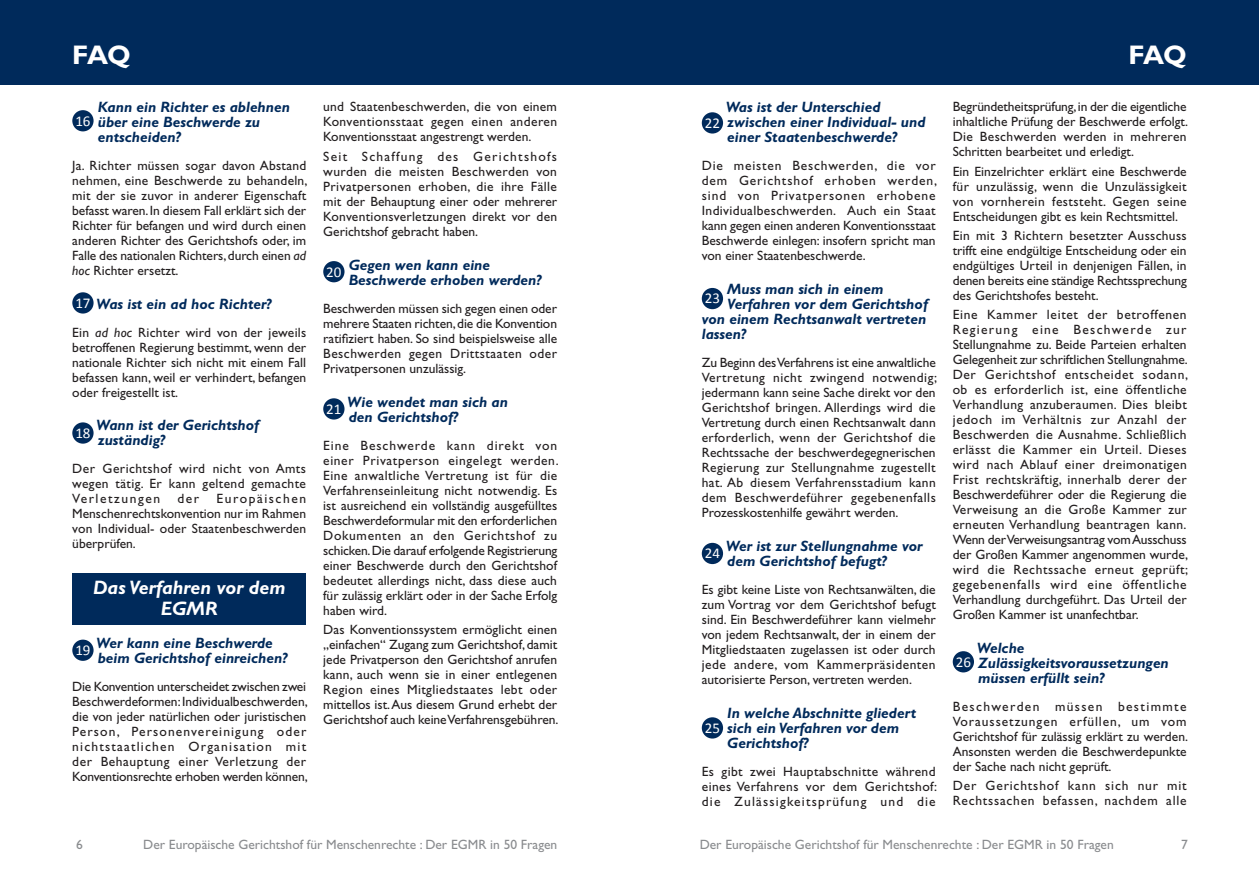
<style>
.page{position:relative;width:1259px;height:893px;background:#fff}
.page>*{position:absolute;margin:0;border:0;box-sizing:border-box;transform-origin:0 0}
.t1{font:700 27px "Gill Sans Std";letter-spacing:-.05em;color:#fff}
.t2{font:italic 700 19.5px/21px "Gill Sans Std";color:#fff;text-align:center}
.FAQ_-_Question{font:italic 700 15px/15px "Gill Sans Std";color:#002a5b}
.t3{font:15px "Calibri";color:#fff}
.FAQ_-_Texte{font:13.5px/15px "Gill Sans Std";color:#231f20;text-align:justify}
.t4{font:13.5px "Gill Sans Std";color:#8a8c8f}
.FAQ_-_Texte-2{font:13.5px/15px "Gill Sans Std";letter-spacing:.055em;color:#231f20}
.s1{font-style:italic}
</style>
<div class="page">
<div style="left:0;top:0;width:1259px;height:85px;background:#002a5b"></div>
<div style="left:72px;top:110px;width:22px;height:21px;background:#002a5b;border-radius:50%"></div>
<div style="left:72px;top:292px;width:22px;height:22px;background:#002a5b;border-radius:50%"></div>
<div style="left:72px;top:422px;width:22px;height:22px;background:#002a5b;border-radius:50%"></div>
<div style="left:72px;top:574px;width:234px;height:51px;background:#002a5b"></div>
<div style="left:72px;top:640px;width:22px;height:21px;background:#002a5b;border-radius:50%"></div>
<div style="left:323px;top:261px;width:21px;height:21px;background:#002a5b;border-radius:50%"></div>
<div style="left:323px;top:398px;width:21px;height:22px;background:#002a5b;border-radius:50%"></div>
<div style="left:702px;top:112px;width:21px;height:22px;background:#002a5b;border-radius:50%"></div>
<div style="left:702px;top:288px;width:21px;height:21px;background:#002a5b;border-radius:50%"></div>
<div style="left:702px;top:543px;width:21px;height:21px;background:#002a5b;border-radius:50%"></div>
<div style="left:702px;top:717px;width:21px;height:21px;background:#002a5b;border-radius:50%"></div>
<div style="left:952px;top:651px;width:22px;height:21px;background:#002a5b;border-radius:50%"></div>
<h1 class="t1" style="left:72px;top:39px;width:60px">FAQ</h1>
<h1 class="t1" style="left:1128px;top:39px;width:60px">FAQ</h1>
<p class="FAQ_-_Question" style="left:98px;top:100px;width:194px">Kann ein Richter es ablehnen über eine Beschwerde zu entscheiden?</p>
<p class="FAQ_-_Texte" style="left:72px;top:158px;width:237px">Ja. Richter müssen sogar davon Abstand nehmen, eine Beschwerde zu behandeln, mit der sie zuvor in anderer Eigenschaft befasst waren. In diesem Fall erklärt sich der Richter für befangen und wird durch einen anderen Richter des Gerichtshofs oder, im Falle des nationalen Richters, durch einen <span class="s1">ad hoc</span> Richter ersetzt.</p>
<p class="t3" style="left:75px;top:293px;width:17px">17</p>
<p class="FAQ_-_Question" style="left:96px;top:297px;width:177px">Was ist ein ad hoc Richter?</p>
<p class="FAQ_-_Texte" style="left:72px;top:325px;width:235px">Ein <span class="s1">ad hoc</span> Richter wird von der jeweils betroffenen Regierung bestimmt, wenn der nationale Richter sich nicht mit einem Fall befassen kann, weil er verhindert, befangen oder freigestellt ist.</p>
<p class="t3" style="left:75px;top:423px;width:17px">18</p>
<p class="FAQ_-_Question" style="left:96px;top:417px;width:164px">Wann ist der Gerichtshof zuständig?</p>
<p class="FAQ_-_Texte" style="left:72px;top:461px;width:235px">Der Gerichtshof wird nicht von Amts wegen tätig. Er kann geltend gemachte Verletzungen</p>
<p class="t3" style="left:75px;top:111px;width:17px">16</p>
<p class="FAQ_-_Texte" style="left:72px;top:491px;width:235px;text-indent:144px">Europäischen Menschenrechtskonvention nur im Rahmen von Individual- oder Staatenbeschwerden überprüfen.</p>
<p class="t2" style="left:93px;top:576px;width:194px">Das Verfahren vor dem<br>EGMR</p>
<p class="t3" style="left:75px;top:641px;width:17px">19</p>
<p class="FAQ_-_Question" style="left:96px;top:636px;width:192px">Wer kann eine Beschwerde beim Gerichtshof einreichen?</p>
<p class="FAQ_-_Texte" style="left:72px;top:679px;width:237px;text-align:left">Die Konvention unterscheidet zwischen zwei Beschwerdeformen: Individualbeschwerden, die von jeder natürlichen oder juristischen Person, Personenvereinigung oder nichtstaatlichen Organisation mit der Behauptung einer Verletzung der Konventionsrechte erhoben werden können,</p>
<p class="FAQ_-_Texte" style="left:177px;top:491px;width:23px">der</p>
<p class="FAQ_-_Texte" style="left:323px;top:99px;width:235px">und Staatenbeschwerden, die von einem Konventionsstaat gegen einen anderen Konventionsstaat angestrengt werden.</p>
<p class="FAQ_-_Texte" style="left:323px;top:149px;width:235px">Seit Schaffung des Gerichtshofs wurden die meisten Beschwerden von Privatpersonen erhoben, die ihre Fälle mit der Behauptung einer oder mehrerer Konventionsverletzungen direkt vor den Gerichtshof gebracht haben.</p>
<p class="t3" style="left:326px;top:262px;width:17px">20</p>
<p class="FAQ_-_Question" style="left:349px;top:257px;width:194px">Gegen wen kann eine<br>Beschwerde erhoben werden?</p>
<p class="FAQ_-_Texte" style="left:323px;top:301px;width:235px">Beschwerden müssen sich gegen einen oder mehrere Staaten richten, die die Konvention ratifiziert haben. So sind beispielsweise alle Beschwerden gegen Drittstaaten oder Privatpersonen unzulässig.</p>
<p class="t3" style="left:326px;top:399px;width:17px">21</p>
<p class="FAQ_-_Question" style="left:347px;top:394px;width:162px">Wie wendet man sich an den Gerichtshof?</p>
<p class="FAQ_-_Texte" style="left:323px;top:438px;width:237px;text-align:left">Eine Beschwerde kann direkt von einer Privatperson eingelegt werden.<br>Eine anwaltliche Vertretung ist für die Verfahrenseinleitung nicht notwendig. Es ist ausreichend ein vollständig ausgefülltes Beschwerdeformular mit den erforderlichen Dokumenten an den Gerichtshof zu schicken. Die darauf erfolgende Registrierung einer Beschwerde durch den Gerichtshof bedeutet allerdings nicht, dass diese auch für zulässig erklärt oder in der Sache Erfolg haben wird.</p>
<p class="FAQ_-_Texte" style="left:323px;top:622px;width:237px">Das Konventionssystem ermöglicht einen „einfachen“ Zugang zum Gerichtshof, damit jede Privatperson den Gerichtshof anrufen kann, auch wenn sie in einer entlegenen Region eines Mitgliedstaates lebt oder mittellos ist. Aus diesem Grund erhebt der Gerichtshof auch keine Verfahrensgebühren.</p>
<p class="FAQ_-_Question" style="left:726px;top:100px;width:201px">Was ist der Unterschied zwischen einer Individual- und einer Staatenbeschwerde?</p>
<p class="FAQ_-_Texte" style="left:702px;top:158px;width:237px">Die meisten Beschwerden, die vor dem Gerichtshof erhoben werden, sind von Privatpersonen erhobene Individualbeschwerden. Auch ein Staat kann gegen einen anderen Konventionsstaat Beschwerde einlegen: insofern spricht man von einer Staatenbeschwerde.</p>
<p class="t3" style="left:705px;top:289px;width:17px">23</p>
<p class="t3" style="left:705px;top:113px;width:17px">22</p>
<p class="FAQ_-_Question" style="left:727px;top:282px;width:158px">Muss man sich in einem</p>
<p class="FAQ_-_Question" style="left:727px;top:297px;width:202px">Verfahren vor dem Gerichtshof</p>
<p class="FAQ_-_Question" style="left:702px;top:312px;width:226px">von einem Rechtsanwalt vertreten</p>
<p class="FAQ_-_Question" style="left:702px;top:327px;width:46px">lassen?</p>
<p class="FAQ_-_Texte" style="left:702px;top:355px;width:237px">Zu Beginn des Verfahrens ist eine anwaltliche Vertretung nicht zwingend notwendig; jedermann kann seine Sache direkt vor den Gerichtshof bringen. Allerdings wird die Vertretung durch einen Rechtsanwalt dann erforderlich, wenn der Gerichtshof die Rechtssache der beschwerdegegnerischen Regierung zur Stellungnahme zugestellt hat. Ab diesem Verfahrensstadium kann dem Beschwerdeführer gegebenenfalls Prozesskostenhilfe gewährt werden.</p>
<p class="t3" style="left:705px;top:544px;width:17px">24</p>
<p class="FAQ_-_Question" style="left:726px;top:539px;width:198px">Wer ist zur Stellungnahme vor dem Gerichtshof befugt?</p>
<p class="FAQ_-_Texte" style="left:702px;top:582px;width:235px">Es gibt keine Liste von Rechtsanwälten, die zum Vortrag vor dem Gerichtshof befugt sind. Ein Beschwerdeführer kann vielmehr von jedem Rechtsanwalt, der in einem der Mitgliedstaaten zugelassen ist oder durch jede andere, vom Kammerpräsidenten autorisierte Person, vertreten werden.</p>
<p class="t3" style="left:705px;top:718px;width:17px">25</p>
<p class="FAQ_-_Question" style="left:727px;top:706px;width:190px">In welche Abschnitte gliedert sich ein Verfahren vor dem<br>Gerichtshof?</p>
<p class="FAQ_-_Texte" style="left:702px;top:764px;width:237px">Es gibt zwei Hauptabschnitte während eines Verfahrens vor dem Gerichtshof: die Zulässigkeitsprüfung und die</p>
<p class="FAQ_-_Texte" style="left:952px;top:99px;width:237px">Begründetheitsprüfung, in der die eigentliche inhaltliche Prüfung der Beschwerde erfolgt.<br>Die Beschwerden werden in mehreren Schritten bearbeitet und erledigt.</p>
<p class="FAQ_-_Texte" style="left:952px;top:164px;width:235px">Ein Einzelrichter erklärt eine Beschwerde für unzulässig, wenn die Unzulässigkeit von vornherein feststeht. Gegen seine Entscheidungen gibt es kein Rechtsmittel.</p>
<p class="FAQ_-_Texte" style="left:952px;top:228px;width:236px">Ein mit 3 Richtern besetzter Ausschuss trifft eine endgültige Entscheidung oder ein endgültiges Urteil in denjenigen Fällen, in denen bereits eine ständige Rechtssprechung des Gerichtshofes besteht.</p>
<p class="FAQ_-_Texte" style="left:952px;top:307px;width:237px">Eine Kammer leitet der betroffenen Regierung eine Beschwerde zur Stellungnahme zu. Beide Parteien erhalten Gelegenheit zur schriftlichen Stellungnahme.<br>Der Gerichtshof entscheidet sodann, ob es erforderlich ist, eine öffentliche Verhandlung anzuberaumen. Dies bleibt jedoch im Verhältnis zur Anzahl der Beschwerden die Ausnahme. Schließlich erlässt die Kammer ein Urteil. Dieses wird nach Ablauf einer dreimonatigen Frist rechtskräftig, innerhalb derer der Beschwerdeführer oder die Regierung die Verweisung an die Große Kammer zur erneuten Verhandlung beantragen kann.<br>Wenn der Verweisungsantrag vom Ausschuss der Großen Kammer angenommen wurde, wird die Rechtssache erneut geprüft; gegebenenfalls wird eine öffentliche Verhandlung durchgeführt. Das Urteil der Großen Kammer ist unanfechtbar.</p>
<p class="t3" style="left:955px;top:652px;width:17px">26</p>
<p class="FAQ_-_Question" style="left:976px;top:641px;width:194px">Welche<br>Zulässigkeitsvoraussetzungen müssen erfüllt sein?</p>
<p class="FAQ_-_Texte" style="left:952px;top:699px;width:237px">Beschwerden müssen bestimmte Voraussetzungen erfüllen, um vom Gerichtshof für zulässig erklärt zu werden.<br>Ansonsten werden die Beschwerdepunkte der Sache nach nicht geprüft.</p>
<p class="FAQ_-_Texte-2" style="left:952px;top:778px;width:235px">Der Gerichtshof kann sich nur mit<br>Rechtssachen befassen, nachdem alle</p>
<p class="t4" style="left:76px;top:836px;width:8px">6</p>
<p class="t4" style="left:143px;top:836px;width:416px">Der Europäische Gerichtshof für Menschenrechte : Der EGMR in 50 Fragen</p>
<p class="t4" style="left:699px;top:836px;width:416px">Der Europäische Gerichtshof für Menschenrechte : Der EGMR in 50 Fragen</p>
<p class="t4" style="left:1181px;top:836px;width:8px">7</p>
</div>
